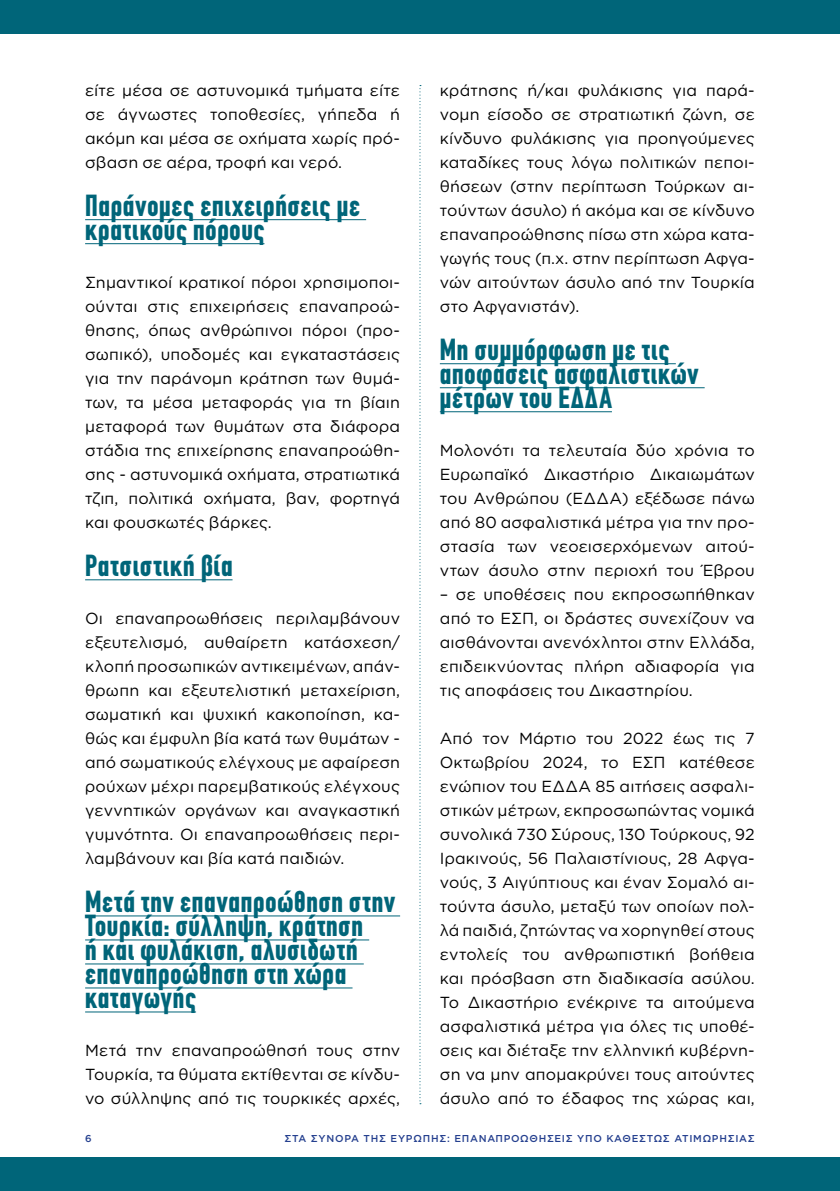
<style>
.page{position:relative;width:840px;height:1191px;background:#fff}
.page>*{position:absolute;margin:0;border:0;box-sizing:border-box;transform-origin:0 0}
.t1{font:700 30px/24px "CF Din Condensed";letter-spacing:.025em;color:#006579}
.t2{font:16px/24px "Gotham Greek";letter-spacing:.01em;color:#000;text-align:justify}
.t3{font:500 10px "Gotham Greek";letter-spacing:.075em;color:#25408f}
</style>
<div class="page">
<div style="left:0;top:0;width:839px;height:34px;background:#006579"></div>
<div style="left:0;top:1157px;width:839px;height:34px;background:#006579"></div>
<svg style="left:419px;top:85px;width:2px;height:1019px"></svg>
<hr style="left:85px;top:219px;width:281px;height:1px;background:#006579">
<hr style="left:85px;top:243px;width:179px;height:1px;background:#006579">
<hr style="left:85px;top:579px;width:147px;height:1px;background:#006579">
<hr style="left:85px;top:915px;width:315px;height:1px;background:#006579">
<hr style="left:85px;top:939px;width:284px;height:1px;background:#006579">
<hr style="left:85px;top:963px;width:278px;height:1px;background:#006579">
<hr style="left:85px;top:987px;width:267px;height:1px;background:#006579">
<hr style="left:85px;top:1011px;width:111px;height:1px;background:#006579">
<hr style="left:439px;top:363px;width:236px;height:1px;background:#006579">
<hr style="left:439px;top:387px;width:265px;height:1px;background:#006579">
<hr style="left:439px;top:411px;width:172px;height:1px;background:#006579">
<p class="t2" style="left:85px;top:78px;width:316px">είτε μέσα σε αστυνομικά τμήματα είτε σε άγνωστες τοποθεσίες, γήπεδα ή ακόμη και μέσα σε οχήματα χωρίς πρό&shy;σβαση σε αέρα, τροφή και νερό.</p>
<h1 class="t1" style="left:85px;top:194px;width:276px">Παράνομες επιχειρήσεις με κρατικούς πόρους</h1>
<p class="t2" style="left:85px;top:270px;width:316px">Σημαντικοί κρατικοί πόροι χρησιμοποι&shy;ούνται στις επιχειρήσεις επαναπροώ&shy;θησης, όπως ανθρώπινοι πόροι (προ&shy;σωπικό), υποδομές και εγκαταστάσεις για την παράνομη κράτηση των θυμά&shy;των, τα μέσα μεταφοράς για τη βίαιη μεταφορά των θυμάτων στα διάφορα στάδια της επιχείρησης επαναπροώθη&shy;σης - αστυνομικά οχήματα, στρατιωτικά τζιπ, πολιτικά οχήματα, βαν, φορτηγά και φουσκωτές βάρκες.</p>
<h1 class="t1" style="left:85px;top:554px;width:149px">Ρατσιστική βία</h1>
<p class="t2" style="left:85px;top:606px;width:316px">Οι επαναπροωθήσεις περιλαμβάνουν εξευτελισμό, αυθαίρετη κατάσχεση/ κλοπή προσωπικών αντικειμένων, απάν&shy;θρωπη και εξευτελιστική μεταχείριση, σωματική και ψυχική κακοποίηση, κα&shy;θώς και έμφυλη βία κατά των θυμάτων - από σωματικούς ελέγχους με αφαίρεση ρούχων μέχρι παρεμβατικούς ελέγχους γεννητικών οργάνων και αναγκαστική γυμνότητα. Οι επαναπροωθήσεις περι&shy;λαμβάνουν και βία κατά παιδιών.</p>
<h1 class="t1" style="left:85px;top:890px;width:311px">Μετά την επαναπροώθηση στην<br>Τουρκία: σύλληψη, κράτηση<br>ή και φυλάκιση, αλυσιδωτή επαναπροώθηση στη χώρα καταγωγής</h1>
<p class="t2" style="left:85px;top:1038px;width:316px">Μετά την επαναπροώθησή τους στην Τουρκία, τα θύματα εκτίθενται σε κίνδυ&shy;νο σύλληψης από τις τουρκικές αρχές,</p>
<p class="t2" style="left:439px;top:78px;width:316px">κράτησης ή/και φυλάκισης για παρά&shy;νομη είσοδο σε στρατιωτική ζώνη, σε κίνδυνο φυλάκισης για προηγούμενες καταδίκες τους λόγω πολιτικών πεποι&shy;θήσεων (στην περίπτωση Τούρκων αι&shy;τούντων άσυλο) ή ακόμα και σε κίνδυνο επαναπροώθησης πίσω στη χώρα κατα&shy;γωγής τους (π.χ. στην περίπτωση Αφγα&shy;νών αιτούντων άσυλο από την Τουρκία στο Αφγανιστάν).</p>
<h1 class="t1" style="left:439px;top:338px;width:260px">Μη συμμόρφωση με τις αποφάσεις ασφαλιστικών μέτρων του ΕΔΔΑ</h1>
<p class="t2" style="left:439px;top:438px;width:316px">Μολονότι τα τελευταία δύο χρόνια το Ευρωπαϊκό Δικαστήριο Δικαιωμάτων του Ανθρώπου (ΕΔΔΑ) εξέδωσε πάνω από 80 ασφαλιστικά μέτρα για την προ&shy;στασία των νεοεισερχόμενων αιτού&shy;ντων άσυλο στην περιοχή του Έβρου</p>
<p class="t2" style="left:439px;top:582px;width:316px">– σε υποθέσεις που εκπροσωπήθηκαν από το ΕΣΠ, οι δράστες συνεχίζουν να αισθάνονται ανενόχλητοι στην Ελλάδα, επιδεικνύοντας πλήρη αδιαφορία για τις αποφάσεις του Δικαστηρίου.</p>
<p class="t2" style="left:439px;top:726px;width:316px">Από τον Μάρτιο του 2022 έως τις 7<br>Οκτωβρίου 2024, το ΕΣΠ κατέθεσε ενώπιον του ΕΔΔΑ 85 αιτήσεις ασφαλι&shy;στικών μέτρων, εκπροσωπώντας νομικά συνολικά 730 Σύρους, 130 Τούρκους, 92<br>Ιρακινούς, 56 Παλαιστίνιους, 28 Αφγα&shy;νούς, 3 Αιγύπτιους και έναν Σομαλό αι&shy;τούντα άσυλο, μεταξύ των οποίων πολ&shy;λά παιδιά, ζητώντας να χορηγηθεί στους εντολείς του ανθρωπιστική βοήθεια και πρόσβαση στη διαδικασία ασύλου.<br>Το Δικαστήριο ενέκρινε τα αιτούμενα ασφαλιστικά μέτρα για όλες τις υποθέ&shy;σεις και διέταξε την ελληνική κυβέρνη&shy;ση να μην απομακρύνει τους αιτούντες άσυλο από το έδαφος της χώρας και,</p>
<p class="t3" style="left:85px;top:1132px;width:8px">6</p>
<p class="t3" style="left:284px;top:1132px;width:471px">ΣΤΑ ΣΥΝΟΡΑ ΤΗΣ ΕΥΡΩΠΗΣ: ΕΠΑΝΑΠΡΟΩΘΗΣΕΙΣ ΥΠΟ ΚΑΘΕΣΤΩΣ ΑΤΙΜΩΡΗΣΙΑΣ</p>
</div>
